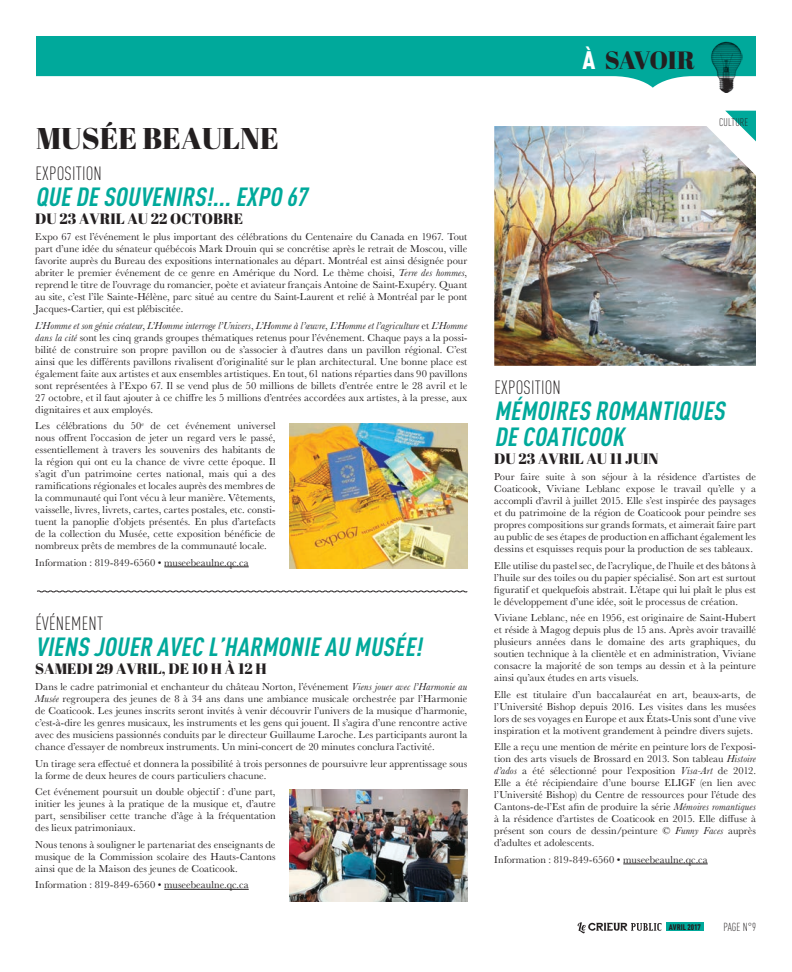
<style>
.page{position:relative;width:792px;height:972px;background:#fff}
.page>*{position:absolute;margin:0;border:0;box-sizing:border-box;transform-origin:0 0}
.t1{font:30px "Abril Fatface";color:#231f20}
.t2{font:italic 700 condensed 26px/26px "DINOT";letter-spacing:.01em;color:#00a99b}
.t3{font:25px "Abril Fatface";letter-spacing:-.035em;color:#231f20}
.t4{font:300 condensed 19px "DINOT";letter-spacing:.01em;color:#231f20}
.t5{font:15px "Abril Fatface";color:#231f20}
.t6{font:300 condensed 11.5px "DINOT";color:#231f20}
.t7{font:300 condensed 11px "DINOT";letter-spacing:.01em;color:#231f20}
.t8{font:10.5px/12px "Baskerville";letter-spacing:.005em;color:#231f20;text-align:justify}
.t9{font:900 condensed 8px "DINOT";color:#231f20}
.s1{font-style:italic}
.s2{font-family:"DINOT";font-weight:900;font-stretch:condensed;color:#fff}
</style>
<div class="page">
<svg style="left:36px;top:36px;width:720px;height:52px;fill:#00a99b"></svg>
<img style="left:711px;top:41px;width:32px;height:52px">
<svg style="left:578px;top:922px;width:84px;height:11px"></svg>
<div style="left:666px;top:922px;width:38px;height:9px;background:#00a99b"></div>
<hr style="left:164px;top:567px;width:85px;height:1px;background:#231f20">
<svg style="left:37px;top:590px;width:431px;height:3px"></svg>
<svg style="left:725px;top:111px;width:31px;height:15px"></svg>
<img style="left:289px;top:423px;width:178px;height:145px">
<hr style="left:623px;top:864px;width:85px;height:1px;background:#231f20">
<hr style="left:164px;top:889px;width:85px;height:1px;background:#231f20">
<img style="left:494px;top:126px;width:262px;height:240px">
<img style="left:289px;top:790px;width:178px;height:111px">
<h1 class="t1" style="left:36px;top:118px;width:245px">MUSÉE BEAULNE</h1>
<h3 class="t4" style="left:35px;top:162px;width:68px">EXPOSITION</h3>
<h2 class="t2" style="left:35px;top:183px;width:279px">QUE DE SOUVENIRS!...EXPO 67</h2>
<h3 class="t5" style="left:35px;top:208px;width:209px">DU 23 AVRIL AU 22 OCTOBRE</h3>
<p class="t8" style="left:35px;top:231px;width:434px">Expo 67 est l’événement le plus important des célébrations du Centenaire du Canada en 1967. Tout part d’une idée du sénateur québécois Mark Drouin qui se concrétise après le retrait de Moscou, ville favorite auprès du Bureau des expositions internationales au départ. Montréal est ainsi désignée pour abriter le premier événement de ce genre en Amérique du Nord. Le thème choisi, <span class="s1">Terre des hommes</span>, reprend le titre de l’ouvrage du romancier, poète et aviateur français Antoine de Saint-Exupéry. Quant au site, c’est l’île Sainte-Hélène, parc situé au centre du Saint-Laurent et relié à Montréal par le pont Jacques-Cartier, qui est plébiscitée.</p>
<p class="t8" style="left:35px;top:320px;width:434px"><span class="s1">L’Homme et son génie créateur</span>, <span class="s1">L’Homme interroge l’Univers</span>, <span class="s1">L’Homme à l’œuvre</span>, <span class="s1">L’Homme et l’agriculture</span> et <span class="s1">L’Homme dans la cité</span> sont les cinq grands groupes thématiques retenus pour l’événement. Chaque pays a la possi&shy;bilité de construire son propre pavillon ou de s’associer à d’autres dans un pavillon régional. C’est ainsi que les différents pavillons rivalisent d’originalité sur le plan architectural. Une bonne place est également faite aux artistes et aux ensembles artistiques. En tout, 61 nations réparties dans 90 pavillons sont représentées à l’Expo 67. Il se vend plus de 50 millions de billets d’entrée entre le 28 avril et le 27 octobre, et il faut ajouter à ce chiffre les 5 millions d’entrées accordées aux artistes, à la presse, aux dignitaires et aux employés.</p>
<p class="t8" style="left:35px;top:420px;width:242px">Les célébrations du 50<sup>e</sup> de cet événement universel nous offrent l’occasion de jeter un regard vers le passé, essentiellement à travers les souvenirs des habitants de la région qui ont eu la chance de vivre cette époque. Il s’agit d’un patrimoine certes national, mais qui a des ramifications régionales et locales auprès des membres de la communauté qui l’ont vécu à leur manière. Vêtements, vaisselle, livres, livrets, cartes, cartes postales, etc. consti&shy;tuent la panoplie d’objets présentés. En plus d’artefacts de la collection du Musée, cette exposition bénéficie de nombreux prêts de membres de la communauté locale.</p>
<p class="t8" style="left:35px;top:557px;width:215px">Information : 819-849-6560 • museebeaulne.qc.ca</p>
<h3 class="t4" style="left:35px;top:612px;width:69px">ÉVÉNEMENT</h3>
<h2 class="t2" style="left:35px;top:633px;width:393px">VIENS JOUER AVEC L’HARMONIE AU MUSÉE!</h2>
<h3 class="t5" style="left:35px;top:658px;width:233px">SAMEDI 29 AVRIL, DE 10 H À 12 H</h3>
<p class="t8" style="left:35px;top:681px;width:434px">Dans le cadre patrimonial et enchanteur du château Norton, l’événement <span class="s1">Viens jouer avec l’Harmonie au Musée</span> regroupera des jeunes de 8 à 34 ans dans une ambiance musicale orchestrée par l’Harmonie de Coaticook. Les jeunes inscrits seront invités à venir découvrir l’univers de la musique d’harmonie, c’est-à-dire les genres musicaux, les instruments et les gens qui jouent. Il s’agira d’une rencontre active avec des musiciens passionnés conduits par le directeur Guillaume Laroche. Les participants auront la chance d’essayer de nombreux instruments. Un mini-concert de 20 minutes conclura l’activité.</p>
<p class="t8" style="left:35px;top:758px;width:433px">Un tirage sera effectué et donnera la possibilité à trois personnes de poursuivre leur apprentissage sous la forme de deux heures de cours particuliers chacune.</p>
<p class="t8" style="left:35px;top:786px;width:242px">Cet événement poursuit un double objectif : d’une part, initier les jeunes à la pratique de la musique et, d’autre part, sensibiliser cette tranche d’âge à la fréquentation des lieux patrimoniaux.</p>
<p class="t8" style="left:35px;top:839px;width:242px">Nous tenons à souligner le partenariat des enseignants de musique de la Commission scolaire des Hauts-Cantons ainsi que de la Maison des jeunes de Coaticook.</p>
<p class="t8" style="left:35px;top:879px;width:215px">Information : 819-849-6560 • museebeaulne.qc.ca</p>
<h3 class="t3" style="left:583px;top:43px;width:114px"><span class="s2">À</span> SAVOIR</h3>
<p class="t7" style="left:719px;top:116px;width:31px">CULTURE</p>
<h3 class="t4" style="left:494px;top:376px;width:68px">EXPOSITION</h3>
<h2 class="t2" style="left:494px;top:397px;width:237px">M ÉMOIRES ROMANTIQUES<br>DE COATICOOK</h2>
<h3 class="t5" style="left:494px;top:448px;width:166px">DU 23 AVRIL AU 11 JUIN</h3>
<p class="t8" style="left:494px;top:471px;width:263px">Pour faire suite à son séjour à la résidence d’artistes de Coaticook, Viviane Leblanc expose le travail qu’elle y a accompli d’avril à juillet 2015. Elle s’est inspirée des paysages et du patrimoine de la région de Coaticook pour peindre ses propres compositions sur grands formats, et aimerait faire part au public de ses étapes de production en affichant également les dessins et esquisses requis pour la production de ses tableaux.</p>
<p class="t8" style="left:494px;top:560px;width:263px">Elle utilise du pastel sec, de l’acrylique, de l’huile et des bâtons à l’huile sur des toiles ou du papier spécialisé. Son art est surtout figuratif et quelquefois abstrait. L’étape qui lui plaît le plus est le développement d’une idée, soit le processus de création.</p>
<p class="t8" style="left:494px;top:612px;width:263px">Viviane Leblanc, née en 1956, est originaire de Saint-Hubert et réside à Magog depuis plus de 15 ans. Après avoir travaillé plusieurs années dans le domaine des arts graphiques, du soutien technique à la clientèle et en administration, Viviane consacre la majorité de son temps au dessin et à la peinture ainsi qu’aux études en arts visuels.</p>
<p class="t8" style="left:494px;top:689px;width:263px">Elle est titulaire d’un baccalauréat en art, beaux-arts, de l’Université Bishop depuis 2016. Les visites dans les musées lors de ses voyages en Europe et aux États-Unis sont d’une vive inspiration et la motivent grandement à peindre divers sujets.</p>
<p class="t8" style="left:494px;top:741px;width:263px">Elle a reçu une mention de mérite en peinture lors de l’exposi&shy;tion des arts visuels de Brossard en 2013. Son tableau <span class="s1">Histoire d’ados</span> a été sélectionné pour l’exposition <span class="s1">Visa-Art</span> de 2012.<br>Elle a été récipiendaire d’une bourse ELIGF (en lien avec l’Université Bishop) du Centre de ressources pour l’étude des Cantons-de-l’Est afin de produire la série <span class="s1">Mémoires romantiques </span>à la résidence d’artistes de Coaticook en 2015. Elle diffuse à présent son cours de dessin/peinture © <span class="s1">Funny Faces</span> auprès d’adultes et adolescents.</p>
<p class="t8" style="left:494px;top:854px;width:215px">Information : 819-849-6560 • museebeaulne.qc.ca</p>
<p class="t9" style="left:669px;top:922px;width:34px">AVRIL 2017</p>
<p class="t6" style="left:724px;top:921px;width:5px">PAGE</p>
<p class="t6" style="left:743px;top:921px;width:15px">N°9</p>
</div>
